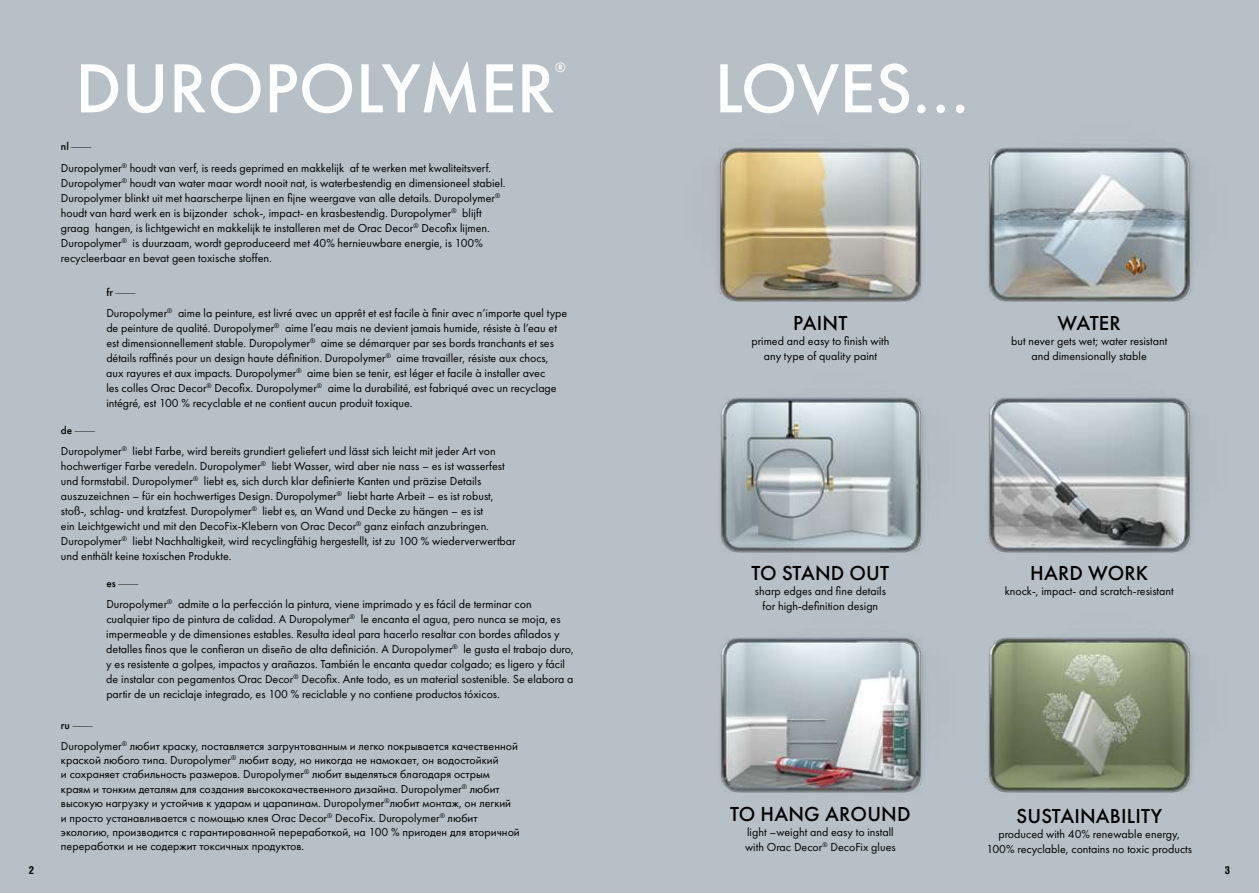
<style>
.page{position:relative;width:1259px;height:893px;background:#b6c0c6}
.page>*{position:absolute;margin:0;border:0;box-sizing:border-box;transform-origin:0 0}
.t1{font:500 72px "Futura PT";color:#fff}
.t2{font:500 21px "Futura PT";letter-spacing:.01em;color:#000}
.t3{font:500 13.95px "Futura PT";color:#fff}
.t4{font:12px/15px "Futura PT";color:#000}
.t5{font:500 11.25px "Futura PT";color:#000}
.t6{font:700 condensed 10.5px "Swiss 721 TL";color:#000}
.s1{font-weight:300}
</style>
<div class="page">
<img style="left:717px;top:147px;width:205px;height:155px">
<img style="left:988px;top:147px;width:205px;height:155px">
<img style="left:720px;top:397px;width:205px;height:156px">
<img style="left:988px;top:397px;width:205px;height:156px">
<img style="left:988px;top:637px;width:205px;height:156px">
<img style="left:720px;top:637px;width:205px;height:156px">
<h1 class="t1" style="left:75px;top:45px;width:481px">DUROPOLYMER</h1>
<p class="t3" style="left:555px;top:59px;width:12px">®</p>
<p class="t5" style="left:61px;top:140px;width:34px">nl<span class="s1">—</span></p>
<p class="t4" style="left:61px;top:160px;width:446px">Duropolymer<sup>®</sup> houdt van verf, is reeds geprimed en makkelijk af te werken met kwaliteitsverf.<br>Duropolymer<sup>®</sup> houdt van water maar wordt nooit nat, is waterbestendig en dimensioneel stabiel.<br>Duropolymer blinkt uit met haarscherpe lijnen en fijne weergave van alle details. Duropolymer<sup>® </sup>houdt van hard werk en is bijzonder schok-, impact- en krasbestendig. Duropolymer<sup>®</sup> blijft graag hangen, is lichtgewicht en makkelijk te installeren met de Orac Decor<sup>®</sup> Decofix lijmen.<br>Duropolymer<sup>®</sup> is duurzaam, wordt geproduceerd met 40% hernieuwbare energie, is 100% recycleerbaar en bevat geen toxische stoffen.</p>
<p class="t5" style="left:106px;top:285px;width:33px">fr<span class="s1">—</span></p>
<p class="t4" style="left:106px;top:306px;width:462px">Duropolymer<sup>®</sup> aime la peinture, est livré avec un apprêt et est facile à finir avec n’importe quel type de peinture de qualité. Duropolymer<sup>®</sup> aime l’eau mais ne devient jamais humide, résiste à l’eau et est dimensionnellement stable. Duropolymer<sup>®</sup> aime se démarquer par ses bords tranchants et ses détails raffinés pour un design haute définition. Duropolymer<sup>®</sup> aime travailler, résiste aux chocs, aux rayures et aux impacts. Duropolymer<sup>®</sup> aime bien se tenir, est léger et facile à installer avec<br>les colles Orac Decor<sup>®</sup> Decofix. Duropolymer<sup>®</sup> aime la durabilité, est fabriqué avec un recyclage intégré, est 100 % recyclable et ne contient aucun produit toxique.</p>
<p class="t5" style="left:61px;top:423px;width:38px">de<span class="s1">—</span></p>
<p class="t4" style="left:61px;top:444px;width:456px">Duropolymer<sup>®</sup> liebt Farbe, wird bereits grundiert geliefert und lässt sich leicht mit jeder Art von hochwertiger Farbe veredeln. Duropolymer<sup>®</sup> liebt Wasser, wird aber nie nass – es ist wasserfest und formstabil. Duropolymer<sup>®</sup> liebt es, sich durch klar definierte Kanten und präzise Details auszuzeichnen – für ein hochwertiges Design. Duropolymer<sup>®</sup> liebt harte Arbeit – es ist robust, stoß-, schlag- und kratzfest. Duropolymer<sup>®</sup> liebt es, an Wand und Decke zu hängen – es ist<br>ein Leichtgewicht und mit den DecoFix-Klebern von Orac Decor<sup>®</sup> ganz einfach anzubringen.<br>Duropolymer<sup>®</sup> liebt Nachhaltigkeit, wird recyclingfähig hergestellt, ist zu 100 % wiederverwertbar und enthält keine toxischen Produkte.</p>
<p class="t5" style="left:106px;top:576px;width:36px">es<span class="s1">—</span></p>
<p class="t4" style="left:106px;top:597px;width:469px">Duropolymer<sup>®</sup> admite a la perfección la pintura, viene imprimado y es fácil de terminar con cualquier tipo de pintura de calidad. A Duropolymer<sup>®</sup> le encanta el agua, pero nunca se moja, es impermeable y de dimensiones estables. Resulta ideal para hacerlo resaltar con bordes afilados y detalles finos que le confieran un diseño de alta definición. A Duropolymer<sup>®</sup> le gusta el trabajo duro, y es resistente a golpes, impactos y arañazos. También le encanta quedar colgado; es ligero y fácil de instalar con pegamentos Orac Decor<sup>®</sup> Decofix. Ante todo, es un material sostenible. Se elabora a partir de un reciclaje integrado, es 100 % reciclable y no contiene productos tóxicos.</p>
<p class="t5" style="left:61px;top:718px;width:36px">ru<span class="s1">—</span></p>
<p class="t4" style="left:61px;top:738px;width:460px;line-height:14.4px">Duropolymer<sup>®</sup> любит краску, поставляется загрунтованным и легко покрывается качественной краской любого типа. Duropolymer<sup>®</sup> любит воду, но никогда не намокает, он водостойкий<br>и сохраняет стабильность размеров. Duropolymer<sup>®</sup> любит выделяться благодаря острым краям и тонким деталям для создания высококачественного дизайна. Duropolymer<sup>®</sup> любит высокую нагрузку и устойчив к ударам и царапинам. Duropolymer<sup>®</sup>любит монтаж, он легкий и просто устанавливается с помощью клея Orac Decor<sup>®</sup> DecoFix. Duropolymer<sup>®</sup> любит экологию, производится с гарантированной переработкой, на 100 % пригоден для вторичной переработки и не содержит токсичных продуктов.</p>
<h1 class="t1" style="left:714px;top:45px;width:256px">LOVES...</h1>
<h2 class="t2" style="left:793px;top:310px;width:56px">PAINT</h2>
<p class="t4" style="left:751px;top:333px;width:140px;text-align:center">primed and easy to finish with any type of quality paint</p>
<h2 class="t2" style="left:1057px;top:310px;width:65px">WATER</h2>
<p class="t4" style="left:1011px;top:333px;width:158px;text-align:center">but never gets wet; water resistant and dimensionally stable</p>
<h2 class="t2" style="left:751px;top:561px;width:139px">TO STAND OUT</h2>
<p class="t4" style="left:755px;top:584px;width:132px;text-align:center">sharp edges and fine details for high-definition design</p>
<h2 class="t2" style="left:730px;top:801px;width:182px">TO HANG AROUND</h2>
<p class="t4" style="left:745px;top:824px;width:152px">light –weight and easy to install with Orac Decor<sup>®</sup> DecoFix glues</p>
<h2 class="t2" style="left:1030px;top:561px;width:119px">HARD WORK</h2>
<p class="t4" style="left:1004px;top:584px;width:171px">knock-, impact- and scratch-resistant</p>
<h2 class="t2" style="left:1016px;top:803px;width:147px">SUSTAINABILITY</h2>
<p class="t4" style="left:986px;top:826px;width:207px;text-align:center">produced with 40% renewable energy,<br>100% recyclable, contains no toxic products</p>
<p class="t6" style="left:29px;top:864px;width:7px">2</p>
<p class="t6" style="left:1225px;top:864px;width:7px">3</p>
</div>
